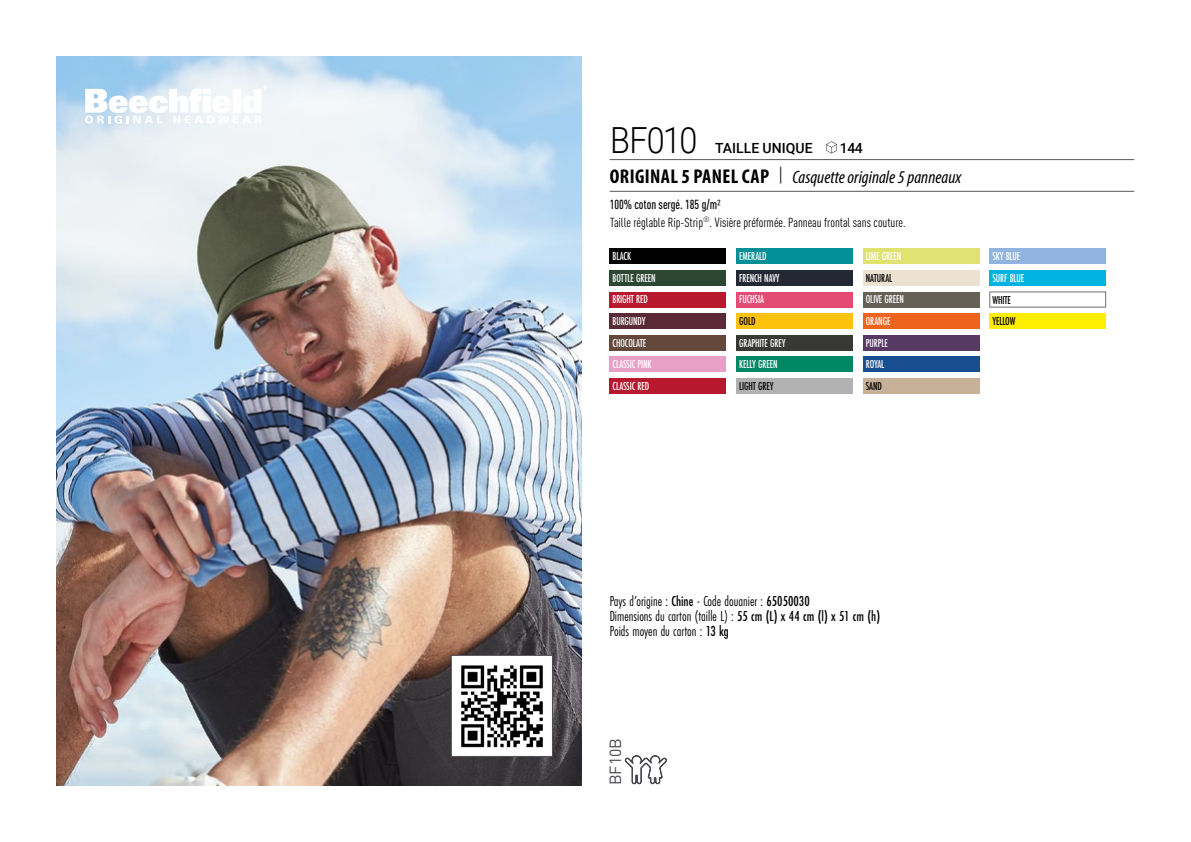
<style>
.page{position:relative;width:1191px;height:842px;background:#fff}
.page>*{position:absolute;margin:0;border:0;box-sizing:border-box;transform-origin:0 0}
.t1{font:300 36px "Roboto";letter-spacing:-.04em;color:#000;scale:.9 1}
.t2{font:italic 18px "Myriad Variable Concept";color:#000}
.t3{font:16px "DIN Pro";color:#4b4950}
.t4{font:15px "Futura PT Cond";color:#000;scale:.95 1}
.t5{font:500 14px "Roboto";letter-spacing:.005em;color:#000}
.t6{font:condensed 13px "DIN Pro";color:#000}
.grammage_2020{font:500 condensed 13px "DIN Pro";color:#000;scale:.95 1}
.Coloris_nuancier_blanc{font:500 12px "Futura PT Cond";letter-spacing:-.01em;color:#fff;scale:.9 1}
.Coloris_nuancier{font:500 12px "Futura PT Cond";letter-spacing:-.01em;color:#000;scale:.9 1}
.s1{font-family:"Myriad Pro";font-weight:700;font-style:normal;font-stretch:condensed;font-size:20px}
.s2{font-family:"Roboto Condensed";font-weight:300;font-style:normal;font-size:20px}
.s3{font-weight:500}
</style>
<div class="page">
<img style="left:57px;top:57px;width:524px;height:728px">
<svg style="left:85px;top:85px;width:183px;height:39px"></svg>
<div style="left:609px;top:249px;width:117px;height:15px;background:#000"></div>
<div style="left:609px;top:270px;width:117px;height:16px;background:#2d4832"></div>
<div style="left:609px;top:292px;width:117px;height:15px;background:#b7182e"></div>
<div style="left:609px;top:313px;width:117px;height:16px;background:#5b2937"></div>
<div style="left:609px;top:335px;width:117px;height:15px;background:#64483c"></div>
<div style="left:609px;top:356px;width:117px;height:16px;background:#e9a0c7"></div>
<div style="left:609px;top:378px;width:117px;height:15px;background:#b7182e"></div>
<div style="left:736px;top:249px;width:116px;height:15px;background:#009096"></div>
<div style="left:736px;top:270px;width:116px;height:16px;background:#232834"></div>
<div style="left:736px;top:292px;width:116px;height:15px;background:#e44b74"></div>
<div style="left:736px;top:313px;width:116px;height:16px;background:#fdc20b"></div>
<div style="left:736px;top:335px;width:116px;height:15px;background:#383935"></div>
<div style="left:736px;top:356px;width:116px;height:16px;background:#008763"></div>
<div style="left:736px;top:378px;width:116px;height:15px;background:#b3b2b2"></div>
<div style="left:863px;top:249px;width:116px;height:15px;background:#e0e371"></div>
<div style="left:863px;top:270px;width:116px;height:16px;background:#ece2d1"></div>
<div style="left:863px;top:292px;width:116px;height:15px;background:#656156"></div>
<div style="left:863px;top:313px;width:116px;height:16px;background:#ec641d"></div>
<div style="left:863px;top:335px;width:116px;height:15px;background:#573964"></div>
<div style="left:863px;top:356px;width:116px;height:16px;background:#184f90"></div>
<div style="left:863px;top:378px;width:116px;height:15px;background:#c7b199"></div>
<div style="left:989px;top:249px;width:116px;height:15px;background:#90b3e0"></div>
<div style="left:989px;top:270px;width:116px;height:16px;background:#00b3e1"></div>
<div style="left:989px;top:313px;width:116px;height:16px;background:#fe0"></div>
<svg style="left:625px;top:755px;width:41px;height:29px"></svg>
<hr style="left:609px;top:159px;width:525px;height:1px;background:#575756">
<hr style="left:609px;top:191px;width:525px;height:1px;background:#575756">
<svg style="left:826px;top:141px;width:10px;height:13px"></svg>
<img style="left:453px;top:657px;width:98px;height:98px">
<div style="left:451px;top:655px;width:102px;height:102px;border:1px solid #4a4a49"></div>
<p class="t1" style="left:610px;top:115px;width:98px">BF010</p>
<p class="t5" style="left:715px;top:138px;width:99px">TAILLE UNIQUE</p>
<p class="t5" style="left:840px;top:138px;width:25px">144</p>
<p class="t2" style="left:610px;top:166px;width:353px"><span class="s1">ORIGINAL 5 PANEL CAP</span> <span class="s2">|</span> Casquette originale 5 panneaux</p>
<p class="grammage_2020" style="left:609px;top:194px;width:119px">100% coton sergé. 185 g/m2</p>
<p class="t6" style="left:610px;top:213px;width:297px">Taille réglable Rip-Strip<sup>®</sup>. Visière préformée. Panneau frontal sans couture.</p>
<p class="Coloris_nuancier_blanc" style="left:612px;top:249px;width:22px">BLACK</p>
<p class="Coloris_nuancier_blanc" style="left:612px;top:271px;width:49px">BOTTLE GREEN</p>
<p class="Coloris_nuancier_blanc" style="left:612px;top:292px;width:41px">BRIGHT RED</p>
<p class="Coloris_nuancier_blanc" style="left:612px;top:314px;width:38px">BURGUNDY</p>
<p class="Coloris_nuancier_blanc" style="left:612px;top:335px;width:39px">CHOCOLATE</p>
<p class="Coloris_nuancier_blanc" style="left:612px;top:357px;width:45px">CLASSIC PINK</p>
<p class="Coloris_nuancier_blanc" style="left:612px;top:379px;width:42px">CLASSIC RED</p>
<p class="Coloris_nuancier_blanc" style="left:739px;top:249px;width:32px">EMERALD</p>
<p class="Coloris_nuancier_blanc" style="left:739px;top:271px;width:46px">FRENCH NAVY</p>
<p class="Coloris_nuancier_blanc" style="left:739px;top:292px;width:29px">FUCHSIA</p>
<p class="Coloris_nuancier" style="left:739px;top:314px;width:20px">GOLD</p>
<p class="Coloris_nuancier_blanc" style="left:739px;top:335px;width:53px">GRAPHITE GREY</p>
<p class="Coloris_nuancier_blanc" style="left:739px;top:357px;width:44px">KELLY GREEN</p>
<p class="Coloris_nuancier" style="left:739px;top:378px;width:40px">LIGHT GREY</p>
<p class="Coloris_nuancier_blanc" style="left:866px;top:249px;width:41px">LIME GREEN</p>
<p class="Coloris_nuancier" style="left:866px;top:271px;width:31px">NATURAL</p>
<p class="Coloris_nuancier_blanc" style="left:866px;top:292px;width:44px">OLIVE GREEN</p>
<p class="Coloris_nuancier_blanc" style="left:866px;top:314px;width:29px">ORANGE</p>
<p class="Coloris_nuancier_blanc" style="left:866px;top:335px;width:26px">PURPLE</p>
<p class="Coloris_nuancier_blanc" style="left:866px;top:357px;width:22px">ROYAL</p>
<p class="Coloris_nuancier" style="left:866px;top:378px;width:19px">SAND</p>
<p class="Coloris_nuancier_blanc" style="left:992px;top:249px;width:32px">SKY BLUE</p>
<p class="Coloris_nuancier_blanc" style="left:992px;top:271px;width:37px">SURF BLUE</p>
<p class="Coloris_nuancier" style="left:992px;top:293px;width:22px">WHITE</p>
<p class="Coloris_nuancier" style="left:992px;top:314px;width:27px">YELLOW</p>
<p class="t4" style="left:609px;top:592px;width:212px">Pays d’origine : <span class="s3">Chine</span> - Code douanier : <span class="s3">65050030</span></p>
<p class="t4" style="left:609px;top:607px;width:286px">Dimensions du carton (taille L) : <span class="s3">55 cm (L) x 44 cm (l) x 51 cm (h)</span></p>
<p class="t4" style="left:609px;top:622px;width:127px">Poids moyen du carton : <span class="s3">13 kg</span></p>
<p class="t3" style="left:602px;top:785px;width:49px;rotate:-90deg">BF10B</p>
</div>
